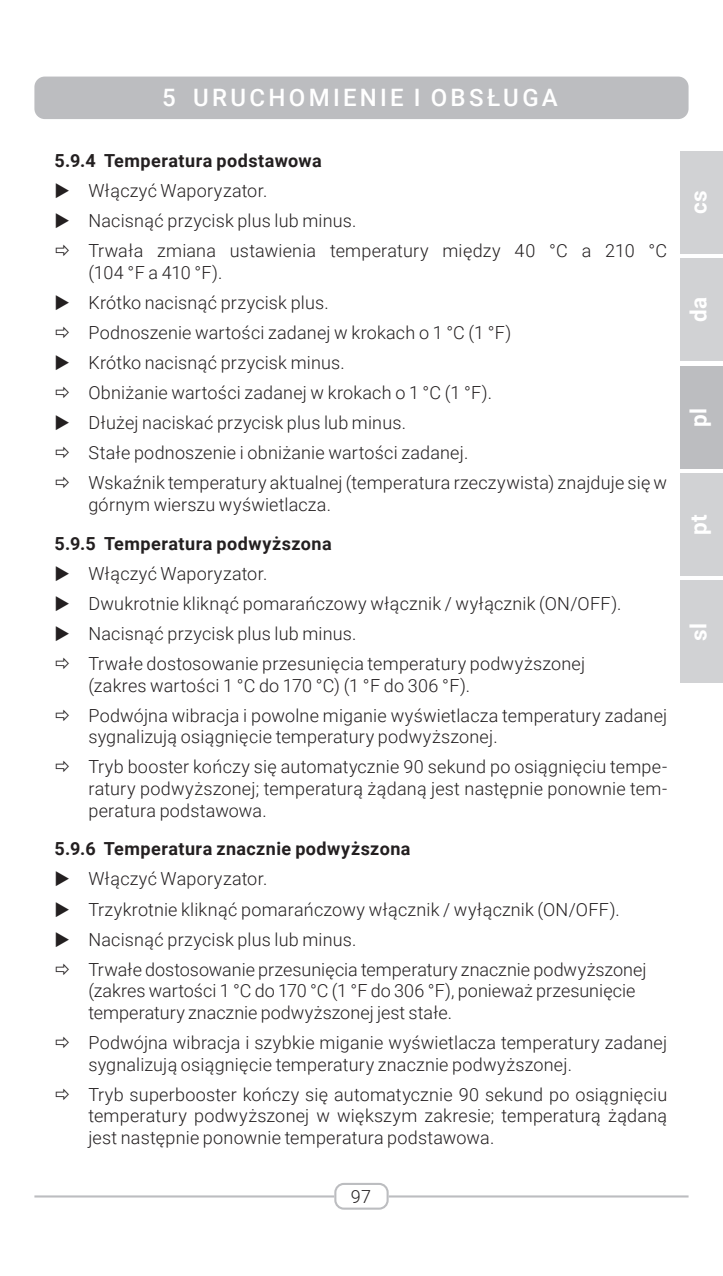
<style>
.page{position:relative;width:723px;height:1276px;background:#fff}
.page>*{position:absolute;margin:0;border:0;box-sizing:border-box;transform-origin:0 0}
.Kapitel{font:500 24px "Roboto";letter-spacing:.135em;color:#fff}
.t1{font:700 22.5px "Roboto";letter-spacing:.02em;color:#fff}
.t2{font:300 18px/21.6px "Roboto";letter-spacing:.01em;color:#231f20}
.Ziel_Zwischenübersch{font:700 18px "Roboto";letter-spacing:.025em;color:#231f20}
.Fliestext{font:700 18px "Roboto";letter-spacing:.025em;color:#231f20}
</style>
<div class="page">
<div style="left:334px;top:1182px;width:55px;height:27px;border:2px solid #bcbdc0;border-radius:9px"></div>
<hr style="left:34px;top:1195px;width:300px;height:2px;background:#bcbdc0">
<hr style="left:389px;top:1195px;width:299px;height:2px;background:#bcbdc0">
<div style="left:34px;top:77px;width:654px;height:42px;background:#bcbdc0;border-radius:10px"></div>
<div style="left:680px;top:151px;width:43px;height:102px;background:#d1d2d4"></div>
<div style="left:680px;top:259px;width:43px;height:102px;background:#d1d2d4"></div>
<div style="left:680px;top:366px;width:43px;height:102px;background:#bcbdc0"></div>
<div style="left:680px;top:473px;width:43px;height:102px;background:#d1d2d4"></div>
<div style="left:680px;top:581px;width:43px;height:102px;background:#d1d2d4"></div>
<p class="Kapitel" style="left:162px;top:81px;width:397px">5 URUCHOMIENIE I OBSŁUGA</p>
<p class="Fliestext" style="left:54px;top:148px;width:269px">5.9.4 Temperatura podstawowa</p>
<p class="t2" style="left:88px;top:179px;width:180px">Włączyć Waporyzator.</p>
<p class="t2" style="left:88px;top:209px;width:270px">Nacisnąć przycisk plus lub minus.</p>
<p class="t2" style="left:88px;top:239px;width:580px">Trwała zmiana ustawienia temperatury między 40 °C a 210 °C (104 °F a 410 °F).</p>
<p class="t2" style="left:88px;top:291px;width:242px">Krótko nacisnąć przycisk plus.</p>
<p class="t2" style="left:88px;top:321px;width:425px">Podnoszenie wartości zadanej w krokach o 1 °C (1 °F)</p>
<p class="t2" style="left:88px;top:351px;width:258px">Krótko nacisnąć przycisk minus.</p>
<p class="t2" style="left:88px;top:381px;width:405px">Obniżanie wartości zadanej w krokach o 1 °C (1 °F).</p>
<p class="t2" style="left:88px;top:411px;width:319px">Dłużej naciskać przycisk plus lub minus.</p>
<p class="t2" style="left:88px;top:441px;width:381px">Stałe podnoszenie i obniżanie wartości zadanej.</p>
<p class="t2" style="left:88px;top:471px;width:580px">Wskaźnik temperatury aktualnej (temperatura rzeczywista) znajduje się w górnym wierszu wyświetlacza.</p>
<p class="Ziel_Zwischenübersch" style="left:54px;top:530px;width:279px">5.9.5 Temperatura podwyższona</p>
<p class="t2" style="left:88px;top:562px;width:180px">Włączyć Waporyzator.</p>
<p class="t2" style="left:88px;top:592px;width:535px">Dwukrotnie kliknąć pomarańczowy włącznik / wyłącznik (ON/OFF).</p>
<p class="t2" style="left:88px;top:622px;width:270px">Nacisnąć przycisk plus lub minus.</p>
<p class="t2" style="left:88px;top:652px;width:498px">Trwałe dostosowanie przesunięcia temperatury podwyższonej (zakres wartości 1 °C do 170 °C) (1 °F do 306 °F).</p>
<p class="t2" style="left:88px;top:704px;width:580px">Podwójna wibracja i powolne miganie wyświetlacza temperatury zadanej sygnalizują osiągnięcie temperatury podwyższonej.</p>
<p class="t2" style="left:88px;top:755px;width:580px;text-align:justify">Tryb booster kończy się automatycznie 90 sekund po osiągnięciu tempe&shy;ratury podwyższonej; temperaturą żądaną jest następnie ponownie tem&shy;peratura podstawowa.</p>
<p class="Ziel_Zwischenübersch" style="left:54px;top:836px;width:358px">5.9.6 Temperatura znacznie podwyższona</p>
<p class="t2" style="left:88px;top:867px;width:180px">Włączyć Waporyzator.</p>
<p class="t2" style="left:88px;top:897px;width:533px">Trzykrotnie kliknąć pomarańczowy włącznik / wyłącznik (ON/OFF).</p>
<p class="t2" style="left:88px;top:927px;width:270px">Nacisnąć przycisk plus lub minus.</p>
<p class="t2" style="left:88px;top:958px;width:559px">Trwałe dostosowanie przesunięcia temperatury znacznie podwyższonej (zakres wartości 1 °C do 170 °C (1 °F do 306 °F), ponieważ przesunięcie temperatury znacznie podwyższonej jest stałe.</p>
<p class="t2" style="left:88px;top:1031px;width:580px">Podwójna wibracja i szybkie miganie wyświetlacza temperatury zadanej sygnalizują osiągnięcie temperatury znacznie podwyższonej.</p>
<p class="t2" style="left:88px;top:1083px;width:580px;text-align:justify">Tryb superbooster kończy się automatycznie 90 sekund po osiągnięciu temperatury podwyższonej w większym zakresie; temperaturą żądaną jest następnie ponownie temperatura podstawowa.</p>
<p class="t2" style="left:351px;top:1185px;width:22px">97</p>
<p class="t1" style="left:683px;top:214px;width:25px;rotate:-90deg">cs</p>
<p class="t1" style="left:683px;top:322px;width:27px;rotate:-90deg">da</p>
<p class="t1" style="left:683px;top:427px;width:21px;rotate:-90deg">pl</p>
<p class="t1" style="left:683px;top:535px;width:22px;rotate:-90deg">pt</p>
<p class="t1" style="left:683px;top:641px;width:19px;rotate:-90deg">sl</p>
</div>
